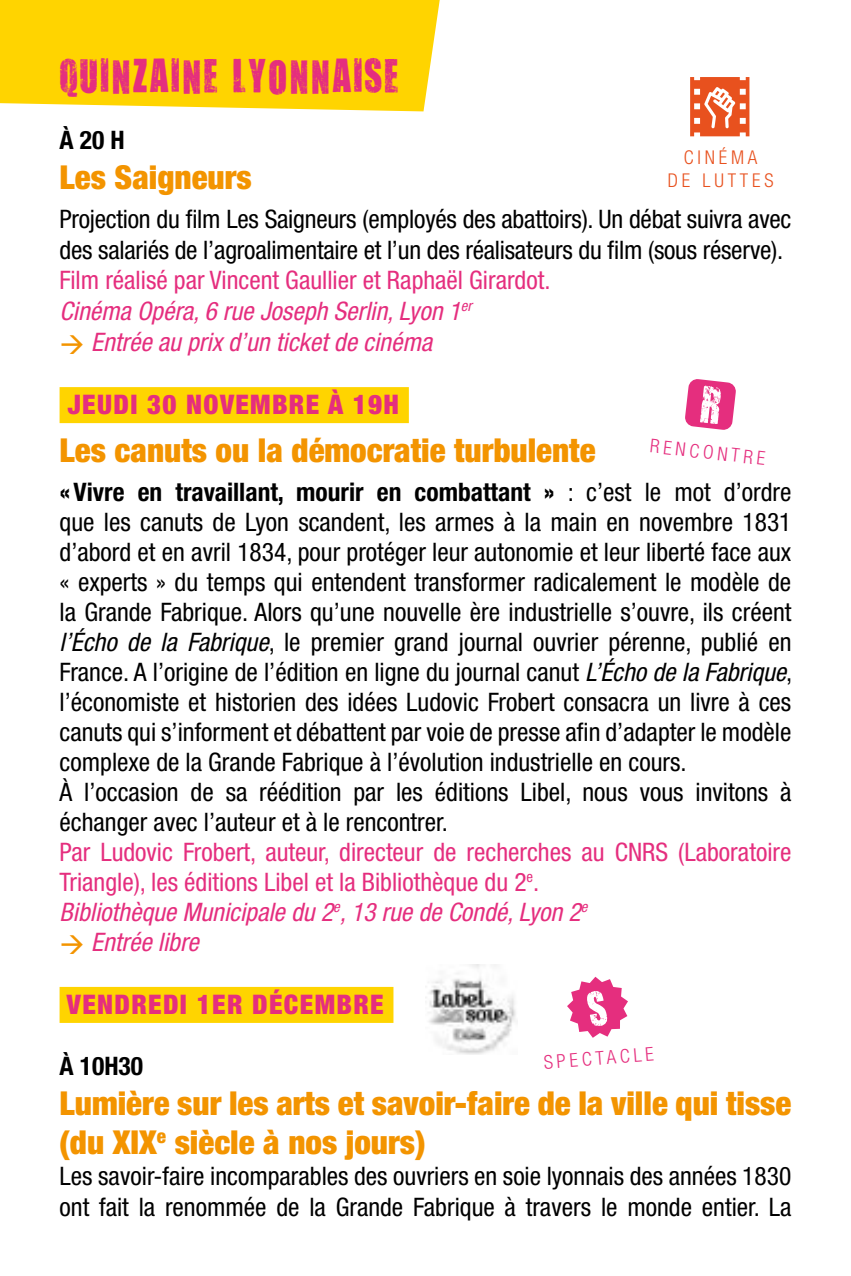
<style>
.page{position:relative;width:851px;height:1276px;background:#fff}
.page>*{position:absolute;margin:0;border:0;box-sizing:border-box;transform-origin:0 0}
.t1{font:39px "You Are Loved";letter-spacing:.05em;color:#e52e7e}
.t2{font:900 condensed 33px/39.6px "Helvetica Neue LT Std";color:#f39400}
.t3{font:900 condensed 27px "Helvetica Neue LT Std";letter-spacing:.05em;color:#e52e7e}
.t4{font:condensed 25.5px/30px "Helvetica Neue LT Std";color:#000}
.t5{font:condensed 25.5px "Helvetica Neue LT Std";color:#e52e7e}
.t6{font:italic condensed 25.5px "Helvetica Neue LT Std";color:#e52e7e}
.t7{font:700 condensed 25.5px "Helvetica Neue LT Std";color:#000}
.t8{font:300 condensed 18.9px "Helvetica Neue LT Std";color:#e52e7e}
.t9{font:300 condensed 18.9px/22.8px "Helvetica Neue LT Std";letter-spacing:.2em;color:#e8511e;text-align:center}
.s1{font-weight:700}
.s2{font-style:italic}
</style>
<div class="page">
<div style="left:0;top:1px;width:440px;height:110px;background:#ffd400"></div>
<div style="left:60px;top:387px;width:349px;height:36px;background:#ffd400"></div>
<div style="left:60px;top:987px;width:333px;height:36px;background:#ffd400"></div>
<svg style="left:690px;top:77px;width:59px;height:59px"></svg>
<svg style="left:685px;top:379px;width:51px;height:51px"></svg>
<img style="left:425px;top:964px;width:91px;height:91px">
<svg style="left:567px;top:976px;width:61px;height:61px"></svg>
<h1 class="t1" style="left:60px;top:50px;width:340px">QUINZAINE LYONNAISE</h1>
<p class="t7" style="left:60px;top:125px;width:67px">À 20 H</p>
<p class="t2" style="left:60px;top:157px;width:193px">Les Saigneurs</p>
<p class="t4" style="left:60px;top:203px;width:733px">Projection du film Les Saigneurs (employés des abattoirs). Un débat suivra avec des salariés de l’agroalimentaire et l’un des réalisateurs du film (sous réserve).</p>
<p class="t5" style="left:60px;top:265px;width:492px">Film réalisé par Vincent Gaullier et Raphaël Girardot.</p>
<p class="t6" style="left:60px;top:296px;width:414px">Cinéma Opéra, 6 rue Joseph Serlin, Lyon 1<sup>er</sup></p>
<p class="t6" style="left:91px;top:327px;width:342px">Entrée au prix d’un ticket de cinéma</p>
<p class="t3" style="left:68px;top:388px;width:332px">JEUDI 30 NOVEMBRE À 19H</p>
<p class="t2" style="left:60px;top:430px;width:537px">Les canuts ou la démocratie turbulente</p>
<p class="t4" style="left:60px;top:476px;width:734px"><span class="s1">«Vivre en travaillant, mourir en combattant »</span> : c’est le mot d’ordre que les canuts de Lyon scandent, les armes à la main en novembre 1831 d’abord et en avril 1834, pour protéger leur autonomie et leur liberté face aux « experts » du temps qui entendent transformer radicalement le modèle de la Grande Fabrique. Alors qu’une nouvelle ère industrielle s’ouvre, ils créent <span class="s2">l’Écho de la Fabrique</span>, le premier grand journal ouvrier pérenne, publié en France. A l’origine de l’édition en ligne du journal canut <span class="s2">L’Écho de la Fabrique</span>, l’économiste et historien des idées Ludovic Frobert consacra un livre à ces canuts qui s’informent et débattent par voie de presse afin d’adapter le modèle complexe de la Grande Fabrique à l’évolution industrielle en cours.<br>À l’occasion de sa réédition par les éditions Libel, nous vous invitons à échanger avec l’auteur et à le rencontrer.</p>
<p class="t5" style="left:60px;top:837px;width:733px">Par Ludovic Frobert, auteur, directeur de recherches au CNRS (Laboratoire</p>
<p class="t5" style="left:60px;top:867px;width:481px">Triangle), les éditions Libel et la Bibliothèque du 2<sup>e</sup>.</p>
<p class="t6" style="left:60px;top:897px;width:529px">Bibliothèque Municipale du 2<sup>e</sup>, 13 rue de Condé, Lyon 2<sup>e</sup></p>
<p class="t6" style="left:91px;top:927px;width:109px">Entrée libre</p>
<p class="t3" style="left:67px;top:987px;width:318px">VENDREDI 1ER DÉCEMBRE</p>
<p class="t7" style="left:60px;top:1050px;width:85px">À 10H30</p>
<p class="t2" style="left:60px;top:1082px;width:733px">Lumière sur les arts et savoir-faire de la ville qui tisse (du XIX<sup>e</sup> siècle à nos jours)</p>
<p class="t4" style="left:60px;top:1160px;width:733px">Les savoir-faire incomparables des ouvriers en soie lyonnais des années 1830 ont fait la renommée de la Grande Fabrique à travers le monde entier. La</p>
<p class="t9" style="left:667px;top:146px;width:107px">CINÉMA<br>DE LUTTES</p>
<p class="t8" style="left:651px;top:434px;width:117px;rotate:7deg">RENCONTRE</p>
<p class="t8" style="left:543px;top:1051px;width:112px;rotate:-4deg">SPECTACLE</p>
</div>
